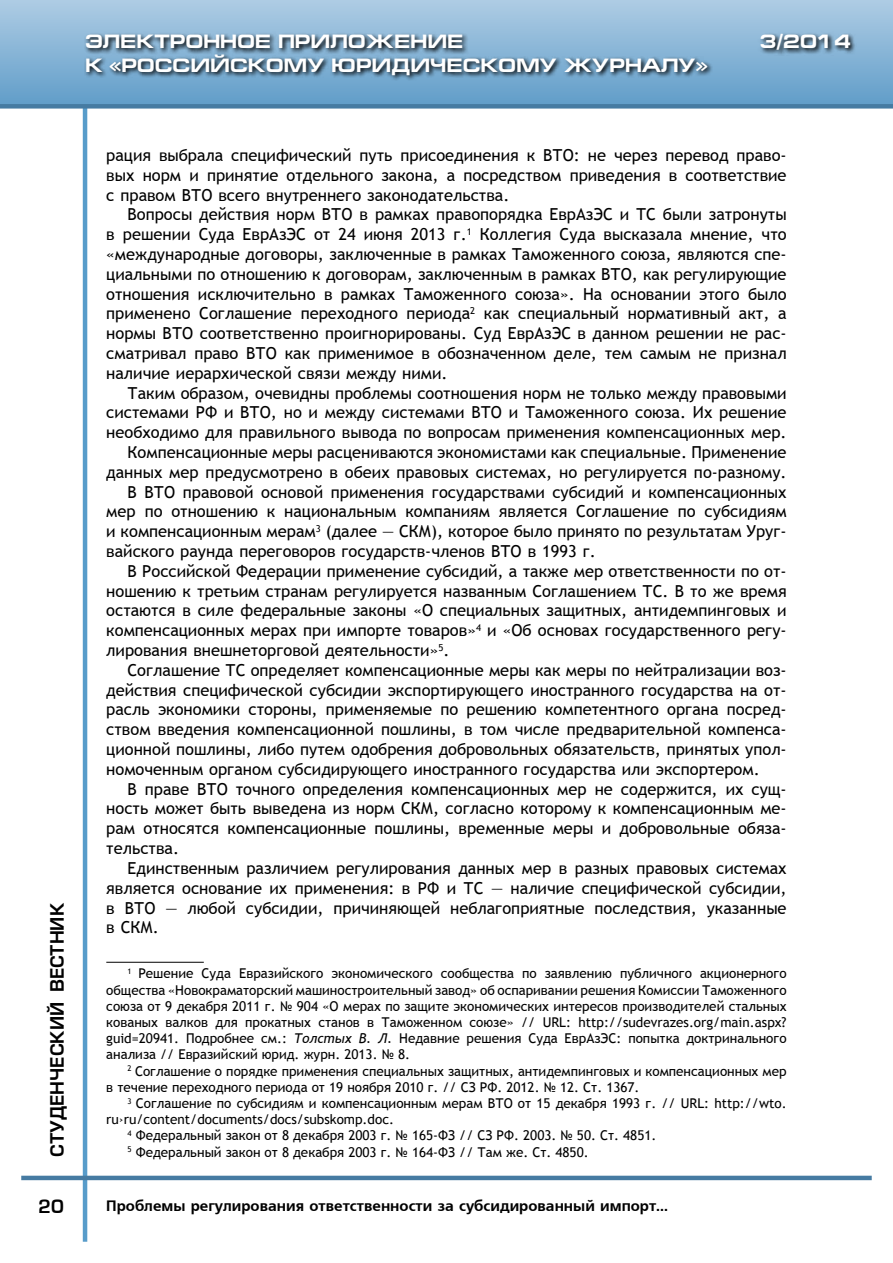
<style>
.page{position:relative;width:893px;height:1263px;background:#fff}
.page>*{position:absolute;margin:0;border:0;box-sizing:border-box;transform-origin:0 0}
.t1{font:700 19.5px "Europe Ext";color:#fff}
.t2{font:18px "Europe Demi Normal";color:#000}
.t3{font:16.5px/19.8px "Trebuchet MS";color:#000;text-align:justify}
.t4{font:15px "Free Set Bold Cyrillic";color:#000}
.t5{font:13.5px/16.2px "Trebuchet MS";color:#000;text-align:justify}
.s1{font-style:italic}
</style>
<div class="page">
<hr style="left:83px;top:89px;width:4px;height:1153px;background:#589cca">
<hr style="left:21px;top:1176px;width:851px;height:4px;background:#467ba2">
<div style="left:0;top:0;width:893px;height:106px;background:linear-gradient(to bottom,#aecce4,#619dc9)"></div>
<div style="left:0;top:104px;width:893px;height:5px;background:#467ba2"></div>
<svg style="left:84px;top:31px;width:773px;height:50px;background:#6b91ad"></svg>
<hr style="left:106px;top:962px;width:98px;height:1px;background:#000">
<p class="t1" style="left:85px;top:31px;width:380px">ЭЛЕКТРОННОЕ ПРИЛОЖЕНИЕ</p>
<p class="t1" style="left:759px;top:31px;width:92px">3/2014</p>
<p class="t1" style="left:85px;top:54px;width:624px">К «РОССИЙСКОМУ ЮРИДИЧЕСКОМУ ЖУРНАЛУ»</p>
<p class="t2" style="left:47px;top:1157px;width:255px;rotate:-90deg">студенческий вестник</p>
<p class="t2" style="left:38px;top:1196px;width:27px">20</p>
<p class="t3" style="left:106px;top:145px;width:682px">рация выбрала специфический путь присоединения к ВТО: не через перевод право&shy;вых норм и принятие отдельного закона, а посредством приведения в соответствие с правом ВТО всего внутреннего законодательства.</p>
<p class="t3" style="left:106px;top:205px;width:682px;text-indent:21px">Вопросы действия норм ВТО в рамках правопорядка ЕврАзЭС и ТС были затронуты в решении Суда ЕврАзЭС от 24 июня 2013 г.<sup>1</sup> Коллегия Суда высказала мнение, что «международные договоры, заключенные в рамках Таможенного союза, являются спе&shy;циальными по отношению к договорам, заключенным в рамках ВТО, как регулирующие отношения исключительно в рамках Таможенного союза». На основании этого было применено Соглашение переходного периода<sup>2</sup> как специальный нормативный акт, а нормы ВТО соответственно проигнорированы. Суд ЕврАзЭС в данном решении не рас&shy;сматривал право ВТО как применимое в обозначенном деле, тем самым не признал наличие иерархической связи между ними.</p>
<p class="t3" style="left:128px;top:383px;width:661px">Таким образом, очевидны проблемы соотношения норм не только между правовыми</p>
<p class="t3" style="left:106px;top:403px;width:682px">системами РФ и ВТО, но и между системами ВТО и Таможенного союза. Их решение</p>
<p class="t3" style="left:106px;top:423px;width:682px">необходимо для правильного вывода по вопросам применения компенсационных мер.</p>
<p class="t3" style="left:128px;top:442px;width:661px">Компенсационные меры расцениваются экономистами как специальные. Применение</p>
<p class="t3" style="left:106px;top:462px;width:682px">данных мер предусмотрено в обеих правовых системах, но регулируется по-разному.</p>
<p class="t3" style="left:128px;top:482px;width:661px">В ВТО правовой основой применения государствами субсидий и компенсационных</p>
<p class="t3" style="left:106px;top:502px;width:682px">мер по отношению к национальным компаниям является Соглашение по субсидиям</p>
<p class="t3" style="left:106px;top:522px;width:682px">и компенсационным мерам<sup>3</sup> (далее ― СКМ), которое было принято по результатам Уруг-</p>
<p class="t3" style="left:106px;top:541px;width:491px">вайского раунда переговоров государств-членов ВТО в 1993 г.</p>
<p class="t3" style="left:128px;top:561px;width:661px">В Российской Федерации применение субсидий, а также мер ответственности по от-</p>
<p class="t3" style="left:106px;top:581px;width:682px">ношению к третьим странам регулируется названным Соглашением ТС. В то же время</p>
<p class="t3" style="left:106px;top:601px;width:682px">остаются в силе федеральные законы «О специальных защитных, антидемпинговых и</p>
<p class="t3" style="left:106px;top:621px;width:682px">компенсационных мерах при импорте товаров»<sup>4</sup> и «Об основах государственного регу-</p>
<p class="t3" style="left:106px;top:640px;width:345px">лирования внешнеторговой деятельности»<sup>5</sup>.</p>
<p class="t3" style="left:128px;top:660px;width:661px">Соглашение ТС определяет компенсационные меры как меры по нейтрализации воз-</p>
<p class="t3" style="left:106px;top:680px;width:682px">действия специфической субсидии экспортирующего иностранного государства на от-</p>
<p class="t3" style="left:106px;top:700px;width:682px">расль экономики стороны, применяемые по решению компетентного органа посред-</p>
<p class="t3" style="left:106px;top:720px;width:682px">ством введения компенсационной пошлины, в том числе предварительной компенса-</p>
<p class="t3" style="left:106px;top:739px;width:682px">ционной пошлины, либо путем одобрения добровольных обязательств, принятых упол-</p>
<p class="t3" style="left:106px;top:759px;width:655px">номоченным органом субсидирующего иностранного государства или экспортером.</p>
<p class="t3" style="left:128px;top:779px;width:661px">В праве ВТО точного определения компенсационных мер не содержится, их сущ-</p>
<p class="t3" style="left:106px;top:799px;width:682px">ность может быть выведена из норм СКМ, согласно которому к компенсационным ме-</p>
<p class="t3" style="left:106px;top:819px;width:682px">рам относятся компенсационные пошлины, временные меры и добровольные обяза-</p>
<p class="t3" style="left:106px;top:838px;width:74px">тельства.</p>
<p class="t3" style="left:128px;top:858px;width:661px">Единственным различием регулирования данных мер в разных правовых системах</p>
<p class="t3" style="left:106px;top:878px;width:682px">является основание их применения: в РФ и ТС ― наличие специфической субсидии,</p>
<p class="t3" style="left:106px;top:898px;width:682px">в ВТО ― любой субсидии, причиняющей неблагоприятные последствия, указанные</p>
<p class="t3" style="left:106px;top:918px;width:54px">в СКМ.</p>
<p class="t5" style="left:106px;top:966px;width:682px;text-indent:21px"><sup>1</sup> Решение Суда Евразийского экономического сообщества по заявлению публичного акционерного общества «Новокраматорский машиностроительный завод» об оспаривании решения Комиссии Таможенного союза от 9 декабря 2011 г. № 904 «О мерах по защите экономических интересов производителей стальных кованых валков для прокатных станов в Таможенном союзе» // URL: http://sudevrazes.org/main.aspx? guid=20941. Подробнее см.: <span class="s1">Толстых В. Л.</span> Недавние решения Суда ЕврАзЭС: попытка доктринального анализа // Евразийский юрид. журн. 2013. № 8.</p>
<p class="t5" style="left:106px;top:1063px;width:682px;text-indent:21px"><sup>2</sup> Соглашение о порядке применения специальных защитных, антидемпинговых и компенсационных мер в течение переходного периода от 19 ноября 2010 г. // СЗ РФ. 2012. № 12. Ст. 1367.</p>
<p class="t5" style="left:128px;top:1095px;width:660px"><sup>3</sup> Соглашение по субсидиям и компенсационным мерам ВТО от 15 декабря 1993 г. // URL: http://wto.</p>
<p class="t5" style="left:106px;top:1111px;width:289px">ru›ru/content/documents/docs/subskomp.doc.</p>
<p class="t5" style="left:128px;top:1128px;width:530px"><sup>4</sup> Федеральный закон от 8 декабря 2003 г. № 165-ФЗ // СЗ РФ. 2003. № 50. Ст. 4851.</p>
<p class="t5" style="left:128px;top:1144px;width:463px"><sup>5</sup> Федеральный закон от 8 декабря 2003 г. № 164-ФЗ // Там же. Ст. 4850.</p>
<p class="t4" style="left:106px;top:1197px;width:563px">Проблемы регулирования ответственности за субсидированный импорт...</p>
</div>
